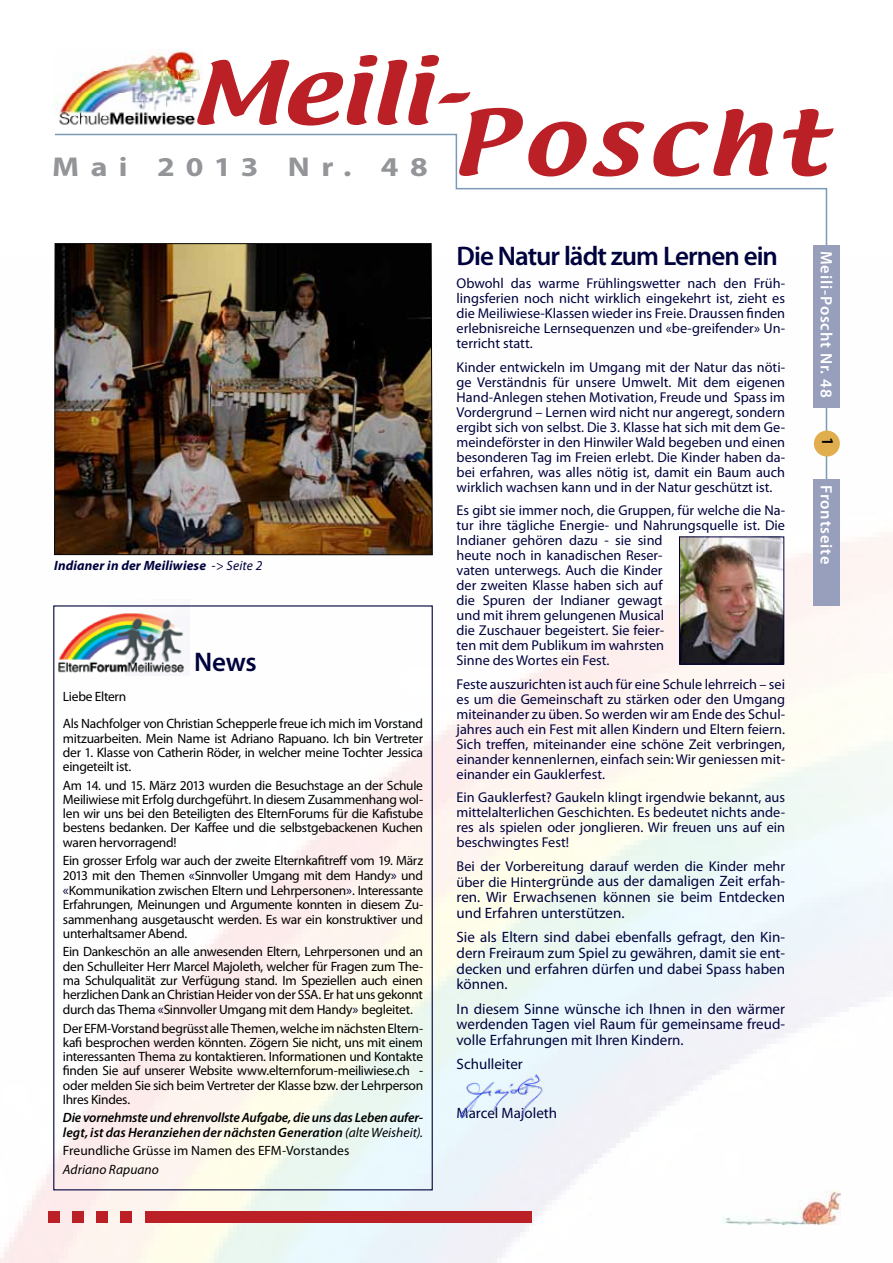
<style>
.page{position:relative;width:893px;height:1263px;background:#fff}
.page>*{position:absolute;margin:0;border:0;box-sizing:border-box;transform-origin:0 0}
.t1{font:79.2px "Textile";letter-spacing:.07em;color:#ba2025;scale:1.23 1}
.t2{font:77.1px "Textile";letter-spacing:-.02em;color:#ba2025;scale:1.28 1}
.t3{font:700 27.3px "Myriad Pro";letter-spacing:.35em;color:#939598;scale:1.17 1}
.t4{font:600 27px "Myriad Pro";letter-spacing:-.035em;color:#00023d}
.t5{font:600 16.5px "Myriad Pro";letter-spacing:.05em;color:#fff}
.t6{font:600 16.5px "Myriad Pro";color:#000}
.t7{font:15px/15.8px "Myriad Pro";color:#00023d;text-align:justify}
.t8{font:14.25px/15px "Myriad Pro";color:#00023d;text-align:justify}
.t9{font:13.5px/14.2px "Myriad Pro";letter-spacing:-.02em;color:#000;text-align:justify}
.t10{font:italic 600 13.5px/14.2px "Myriad Pro";letter-spacing:-.015em;color:#000}
.t11{font:13.5px "Myriad Pro";letter-spacing:.005em;color:#000}
.t12{font:italic 700 13.5px "Myriad Pro";letter-spacing:.01em;color:#00023d}
.t13{font:italic 13.5px "Myriad Pro";letter-spacing:.005em;color:#000}
.s1{font-style:italic}
.s2{font-weight:400}
.s3{font-size:14.25px;color:#00023d}
.s4{font-size:14.25px}
</style>
<div class="page">
<img style="left:0;top:407px;width:893px;height:856px">
<svg style="left:53px;top:133px;width:775px;height:469px"></svg>
<div style="left:813px;top:245px;width:27px;height:162px;background:#979fbc"></div>
<div style="left:814px;top:431px;width:26px;height:25px;background:#e1ae4e;border-radius:50%"></div>
<div style="left:813px;top:481px;width:27px;height:123px;background:#979fbc"></div>
<img style="left:721px;top:1190px;width:119px;height:34px">
<img style="left:54px;top:243px;width:379px;height:312px">
<img style="left:56px;top:50px;width:146px;height:75px">
<div style="left:48px;top:1211px;width:12px;height:12px;background:#ba2025"></div>
<div style="left:73px;top:1211px;width:11px;height:12px;background:#ba2025"></div>
<div style="left:96px;top:1211px;width:12px;height:12px;background:#ba2025"></div>
<div style="left:121px;top:1211px;width:11px;height:12px;background:#ba2025"></div>
<div style="left:145px;top:1211px;width:387px;height:12px;background:#ba2025"></div>
<img style="left:681px;top:539px;width:101px;height:123px">
<div style="left:679px;top:537px;width:105px;height:127px;border:1px solid #00023d"></div>
<img style="left:444px;top:1069px;width:110px;height:56px">
<img style="left:55px;top:600px;width:135px;height:75px">
<h2 class="t2" style="left:188px;top:39px;width:232px">Meili<span class="s1">-</span></h2>
<h1 class="t1" style="left:451px;top:87px;width:306px">Poscht</h1>
<h3 class="t3" style="left:52px;top:149px;width:323px">Mai 2013 Nr. 48</h3>
<p class="t12" style="left:54px;top:556px;width:210px">Indianer in der Meiliwiese <span class="s2">-&gt; Seite 2</span></p>
<h3 class="t4" style="left:194px;top:644px;width:64px">News</h3>
<p class="t9" style="left:63px;top:683px;width:362px;line-height:27.3px">Liebe Eltern<br>Als Nachfolger von Christian Schepperle freue ich mich im Vorstand</p>
<p class="t9" style="left:63px;top:731px;width:362px">mitzuarbeiten. Mein Name ist Adriano Rapuano. Ich bin Vertreter der 1. Klasse von Catherin Röder, in welcher meine Tochter Jessica eingeteilt ist.</p>
<p class="t9" style="left:63px;top:778px;width:362px">Am 14. und 15. März 2013 wurden die Besuchstage an der Schule Meiliwiese mit Erfolg durchgeführt. In diesem Zusammenhang wol&shy;len wir uns bei den Beteiligten des ElternForums für die Kafistube bestens bedanken. Der Kaffee und die selbstgebackenen Kuchen waren hervorragend!</p>
<p class="t9" style="left:63px;top:853px;width:362px">Ein grosser Erfolg war auch der zweite Elternkafitreff vom 19. März 2013 mit den Themen <span class="s3">«</span>Sinnvoller Umgang mit dem Handy<span class="s3">»</span> und <span class="s3">«</span>Kommunikation zwischen Eltern und Lehrpersonen<span class="s3">»</span>. Interessante Erfahrungen, Meinungen und Argumente konnten in diesem Zu&shy;sammenhang ausgetauscht werden. Es war ein konstruktiver und unterhaltsamer Abend.</p>
<p class="t9" style="left:63px;top:944px;width:362px">Ein Dankeschön an alle anwesenden Eltern, Lehrpersonen und an den Schulleiter Herr Marcel Majoleth, welcher für Fragen zum The&shy;ma Schulqualität zur Verfügung stand. Im Speziellen auch einen herzlichen Dank an Christian Heider von der SSA. Er hat uns gekonnt durch das Thema <span class="s3">«</span>Sinnvoller Umgang mit dem Handy<span class="s3">»</span> begleitet.</p>
<p class="t9" style="left:63px;top:1021px;width:362px">Der EFM-Vorstand begrüsst alle Themen, welche im nächsten Eltern&shy;kafi besprochen werden könnten. Zögern Sie nicht, uns mit einem interessanten Thema zu kontaktieren. Informationen und Kontakte finden Sie auf unserer Website www.elternforum-meiliwiese.ch - oder melden Sie sich beim Vertreter der Klasse bzw. der Lehrperson Ihres Kindes.</p>
<p class="t10" style="left:63px;top:1110px;width:362px">Die vornehmste und ehrenvollste Aufgabe, die uns das Leben aufer&shy;legt, ist das Heranziehen der nächsten Generation <span class="s2">(alte Weisheit).</span></p>
<p class="t11" style="left:63px;top:1142px;width:288px">Freundliche Grüsse im Namen des EFM-Vorstandes</p>
<p class="t13" style="left:63px;top:1161px;width:97px">Adriano Rapuano</p>
<h3 class="t4" style="left:457px;top:238px;width:323px">Die Natur lädt zum Lernen ein</h3>
<p class="t8" style="left:457px;top:276px;width:330px">Obwohl das warme Frühlingswetter nach den Früh&shy;lingsferien noch nicht wirklich eingekehrt ist, zieht es die Meiliwiese-Klassen wieder ins Freie. Draussen finden erlebnisreiche Lernsequenzen und «be-greifender» Un&shy;terricht statt.</p>
<p class="t8" style="left:457px;top:359px;width:330px">Kinder entwickeln im Umgang mit der Natur das nöti&shy;ge Verständnis für unsere Umwelt. Mit dem eigenen Hand-Anlegen stehen Motivation, Freude und Spass im Vordergrund – Lernen wird nicht nur angeregt, sondern ergibt sich von selbst. Die 3. Klasse hat sich mit dem Ge&shy;meindeförster in den Hinwiler Wald begeben und einen besonderen Tag im Freien erlebt. Die Kinder haben da&shy;bei erfahren, was alles nötig ist, damit ein Baum auch wirklich wachsen kann und in der Natur geschützt ist.</p>
<p class="t8" style="left:457px;top:503px;width:330px;text-align:left">Es gibt sie immer noch, die Gruppen, für welche die Na&shy;tur ihre tägliche Energie- und Nahrungsquelle ist. Die Indianer gehören dazu - sie sind<br>heute noch in kanadischen Reser-<br>vaten unterwegs. Auch die Kinder<br>der zweiten Klasse haben sich auf<br>die Spuren der Indianer gewagt<br>und mit ihrem gelungenen Musical<br>die Zuschauer begeistert. Sie feier-<br>ten mit dem Publikum im wahrsten<br>Sinne des Wortes ein Fest.</p>
<p class="t8" style="left:457px;top:676px;width:330px">Feste auszurichten ist auch für eine Schule lehrreich – sei es um die Gemeinschaft zu stärken oder den Umgang miteinander zu üben. So werden wir am Ende des Schul&shy;jahres auch ein Fest mit allen Kindern und Eltern feiern.<br>Sich treffen, miteinander eine schöne Zeit verbringen, einander kennenlernen, einfach sein: Wir geniessen mit&shy;einander ein Gauklerfest.</p>
<p class="t8" style="left:457px;top:790px;width:330px">Ein Gauklerfest? Gaukeln klingt irgendwie bekannt, aus mittelalterlichen Geschichten. Es bedeutet nichts ande&shy;res als spielen oder jonglieren. Wir freuen uns auf ein beschwingtes Fest!</p>
<p class="t8" style="left:457px;top:858px;width:330px">Bei der Vorbereitung darauf werden die Kinder mehr</p>
<p class="t7" style="left:457px;top:873px;width:330px"><span class="s4">über die Hinter</span>gründe aus der damaligen Zeit erfah&shy;ren. Wir Erwachsenen können sie beim Entdecken und Erfahren unterstützen.</p>
<p class="t7" style="left:457px;top:929px;width:330px">Sie als Eltern sind dabei ebenfalls gefragt, den Kin&shy;dern Freiraum zum Spiel zu gewähren, damit sie ent&shy;decken und erfahren dürfen und dabei Spass haben können.</p>
<p class="t7" style="left:457px;top:1000px;width:330px">In diesem Sinne wünsche ich Ihnen in den wärmer werdenden Tagen viel Raum für gemeinsame freud&shy;volle Erfahrungen mit Ihren Kindern.</p>
<p class="t7" style="left:457px;top:1056px;width:68px">Schulleiter</p>
<p class="t7" style="left:457px;top:1105px;width:102px">Marcel Majoleth</p>
<p class="t5" style="left:837px;top:251px;width:149px;rotate:90deg">Meili-Poscht Nr. 48</p>
<p class="t6" style="left:838px;top:437px;width:10px;rotate:90deg">1</p>
<p class="t5" style="left:837px;top:485px;width:81px;rotate:90deg">Frontseite</p>
</div>
